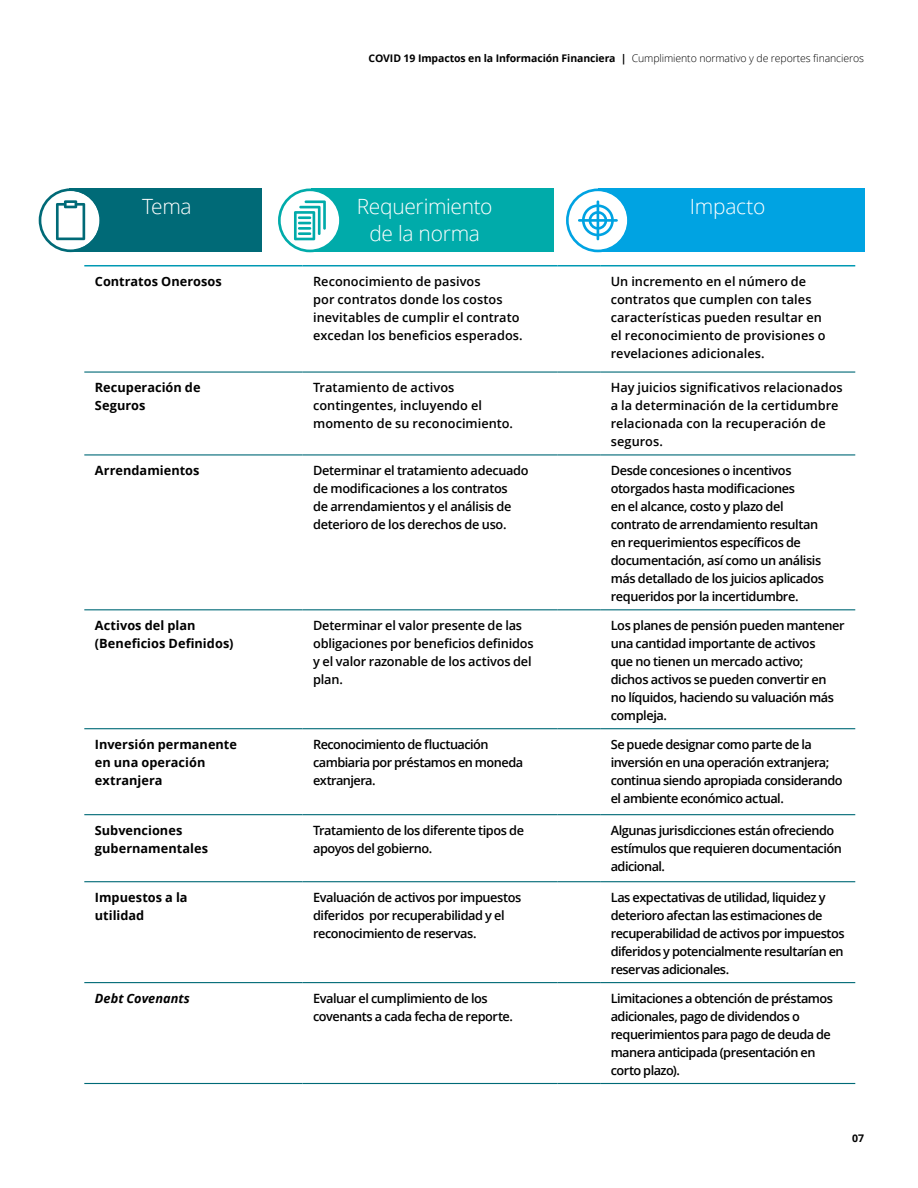
<style>
.page{position:relative;width:918px;height:1188px;background:#fff}
.page>*{position:absolute;margin:0;border:0;box-sizing:border-box;transform-origin:0 0}
.t1{font:300 21px/27px "Open Sans";letter-spacing:-.02em;color:#fff;text-align:center}
.t2{font:600 12.75px/18px "Open Sans";letter-spacing:-.03em;color:#000}
.t3{font:600 12.75px/18px "Open Sans";letter-spacing:.005em;color:#000}
.t4{font:700 12.75px/18px "Open Sans";letter-spacing:.005em;color:#000}
.t5{font:600 12.75px/18px "Open Sans";color:#000}
.t6{font:italic 700 12.75px "Open Sans";color:#000}
.t7{font:300 10.5px "Open Sans";letter-spacing:-.01em;color:#000}
.t8{font:700 10.5px "Open Sans";color:#000}
.s1{font-weight:700}
</style>
<div class="page">
<div style="left:70px;top:188px;width:192px;height:64px;background:#006a77"></div>
<div style="left:598px;top:188px;width:266px;height:64px;background:#00a3e2"></div>
<div style="left:311px;top:188px;width:242px;height:64px;background:#00abaa"></div>
<svg style="left:39px;top:188px;width:61px;height:64px"></svg>
<svg style="left:278px;top:189px;width:62px;height:63px"></svg>
<svg style="left:566px;top:189px;width:62px;height:63px"></svg>
<hr style="left:84px;top:371px;width:176px;height:2px;background:#006a77">
<hr style="left:260px;top:371px;width:43px;height:2px;background:#006a77">
<hr style="left:303px;top:371px;width:255px;height:2px;background:#006a77">
<hr style="left:558px;top:371px;width:42px;height:2px;background:#006a77">
<hr style="left:600px;top:371px;width:255px;height:2px;background:#006a77">
<hr style="left:84px;top:454px;width:176px;height:1px;background:#006a77">
<hr style="left:260px;top:454px;width:43px;height:1px;background:#006a77">
<hr style="left:303px;top:454px;width:255px;height:1px;background:#006a77">
<hr style="left:558px;top:454px;width:42px;height:1px;background:#006a77">
<hr style="left:600px;top:454px;width:255px;height:1px;background:#006a77">
<hr style="left:84px;top:609px;width:176px;height:1px;background:#006a77">
<hr style="left:260px;top:609px;width:43px;height:1px;background:#006a77">
<hr style="left:303px;top:609px;width:255px;height:1px;background:#006a77">
<hr style="left:558px;top:609px;width:42px;height:1px;background:#006a77">
<hr style="left:600px;top:609px;width:255px;height:1px;background:#006a77">
<hr style="left:84px;top:728px;width:176px;height:1px;background:#006a77">
<hr style="left:260px;top:728px;width:43px;height:1px;background:#006a77">
<hr style="left:303px;top:728px;width:255px;height:1px;background:#006a77">
<hr style="left:558px;top:728px;width:42px;height:1px;background:#006a77">
<hr style="left:600px;top:728px;width:255px;height:1px;background:#006a77">
<hr style="left:84px;top:814px;width:176px;height:1px;background:#006a77">
<hr style="left:260px;top:814px;width:43px;height:1px;background:#006a77">
<hr style="left:303px;top:814px;width:255px;height:1px;background:#006a77">
<hr style="left:558px;top:814px;width:42px;height:1px;background:#006a77">
<hr style="left:600px;top:814px;width:255px;height:1px;background:#006a77">
<hr style="left:84px;top:881px;width:176px;height:1px;background:#006a77">
<hr style="left:260px;top:881px;width:43px;height:1px;background:#006a77">
<hr style="left:303px;top:881px;width:255px;height:1px;background:#006a77">
<hr style="left:558px;top:881px;width:42px;height:1px;background:#006a77">
<hr style="left:600px;top:881px;width:255px;height:1px;background:#006a77">
<hr style="left:84px;top:982px;width:176px;height:1px;background:#006a77">
<hr style="left:260px;top:982px;width:43px;height:1px;background:#006a77">
<hr style="left:303px;top:982px;width:255px;height:1px;background:#006a77">
<hr style="left:558px;top:982px;width:42px;height:1px;background:#006a77">
<hr style="left:600px;top:982px;width:255px;height:1px;background:#006a77">
<hr style="left:84px;top:1083px;width:176px;height:1px;background:#006a77">
<hr style="left:260px;top:1083px;width:43px;height:1px;background:#006a77">
<hr style="left:303px;top:1083px;width:255px;height:1px;background:#006a77">
<hr style="left:558px;top:1083px;width:42px;height:1px;background:#006a77">
<hr style="left:600px;top:1083px;width:255px;height:1px;background:#006a77">
<hr style="left:84px;top:265px;width:176px;height:1px;background:#0099b3">
<hr style="left:260px;top:265px;width:43px;height:1px;background:#0099b3">
<hr style="left:303px;top:265px;width:255px;height:1px;background:#0099b3">
<hr style="left:558px;top:265px;width:42px;height:1px;background:#0099b3">
<hr style="left:600px;top:265px;width:255px;height:1px;background:#0099b3">
<p class="t7" style="left:368px;top:51px;width:497px"><span class="s1">COVID 19 Impactos en la Información Financiera |</span> Cumplimiento normativo y de reportes financieros</p>
<h1 class="t1" style="left:142px;top:192px;width:51px">Tema</h1>
<h1 class="t1" style="left:357px;top:192px;width:137px">Requerimiento de la norma</h1>
<h1 class="t1" style="left:690px;top:192px;width:77px">Impacto</h1>
<p class="t4" style="left:95px;top:272px;width:128px">Contratos Onerosos</p>
<p class="t3" style="left:313px;top:272px;width:211px">Reconocimiento de pasivos<br>por contratos donde los costos inevitables de cumplir el contrato excedan los beneficios esperados.</p>
<p class="t3" style="left:611px;top:272px;width:216px">Un incremento en el número de contratos que cumplen con tales características pueden resultar en el reconocimiento de provisiones o revelaciones adicionales.</p>
<p class="t4" style="left:95px;top:379px;width:107px">Recuperación de<br>Seguros</p>
<p class="t5" style="left:313px;top:379px;width:202px">Tratamiento de activos contingentes, incluyendo el momento de su reconocimiento.</p>
<p class="t5" style="left:611px;top:379px;width:233px">Hay juicios significativos relacionados a la determinación de la certidumbre relacionada con la recuperación de seguros.</p>
<p class="t4" style="left:95px;top:461px;width:106px">Arrendamientos</p>
<p class="t2" style="left:313px;top:461px;width:217px">Determinar el tratamiento adecuado de modificaciones a los contratos<br>de arrendamientos y el análisis de deterioro de los derechos de uso.</p>
<p class="t2" style="left:611px;top:461px;width:215px">Desde concesiones o incentivos otorgados hasta modificaciones<br>en el alcance, costo y plazo del contrato de arrendamiento resultan en requerimientos específicos de documentación, así como un análisis más detallado de los juicios aplicados requeridos por la incertidumbre.</p>
<p class="t4" style="left:95px;top:616px;width:140px">Activos del plan (Beneficios Definidos)</p>
<p class="t2" style="left:313px;top:616px;width:222px">Determinar el valor presente de las obligaciones por beneficios definidos y el valor razonable de los activos del plan.</p>
<p class="t2" style="left:611px;top:616px;width:235px">Los planes de pensión pueden mantener una cantidad importante de activos<br>que no tienen un mercado activo;<br>dichos activos se pueden convertir en no líquidos, haciendo su valuación más compleja.</p>
<p class="t4" style="left:95px;top:735px;width:144px">Inversión permanente en una operación extranjera</p>
<p class="t2" style="left:313px;top:735px;width:212px">Reconocimiento de fluctuación cambiaria por préstamos en moneda extranjera.</p>
<p class="t2" style="left:611px;top:735px;width:233px">Se puede designar como parte de la inversión en una operación extranjera; continua siendo apropiada considerando el ambiente económico actual.</p>
<p class="t4" style="left:95px;top:821px;width:115px">Subvenciones gubernamentales</p>
<p class="t2" style="left:313px;top:821px;width:212px">Tratamiento de los diferente tipos de apoyos del gobierno.</p>
<p class="t2" style="left:611px;top:821px;width:233px">Algunas jurisdicciones están ofreciendo estímulos que requieren documentación adicional.</p>
<p class="t4" style="left:95px;top:888px;width:94px">Impuestos a la utilidad</p>
<p class="t2" style="left:313px;top:888px;width:210px">Evaluación de activos por impuestos diferidos por recuperabilidad y el reconocimiento de reservas.</p>
<p class="t2" style="left:611px;top:888px;width:235px">Las expectativas de utilidad, liquidez y deterioro afectan las estimaciones de recuperabilidad de activos por impuestos diferidos y potencialmente resultarían en reservas adicionales.</p>
<p class="t6" style="left:95px;top:989px;width:97px">Debt Covenants</p>
<p class="t2" style="left:313px;top:989px;width:202px">Evaluar el cumplimiento de los covenants a cada fecha de reporte.</p>
<p class="t2" style="left:611px;top:989px;width:224px">Limitaciones a obtención de préstamos adicionales, pago de dividendos o requerimientos para pago de deuda de manera anticipada (presentación en corto plazo).</p>
<p class="t8" style="left:852px;top:1131px;width:13px">07</p>
</div>
